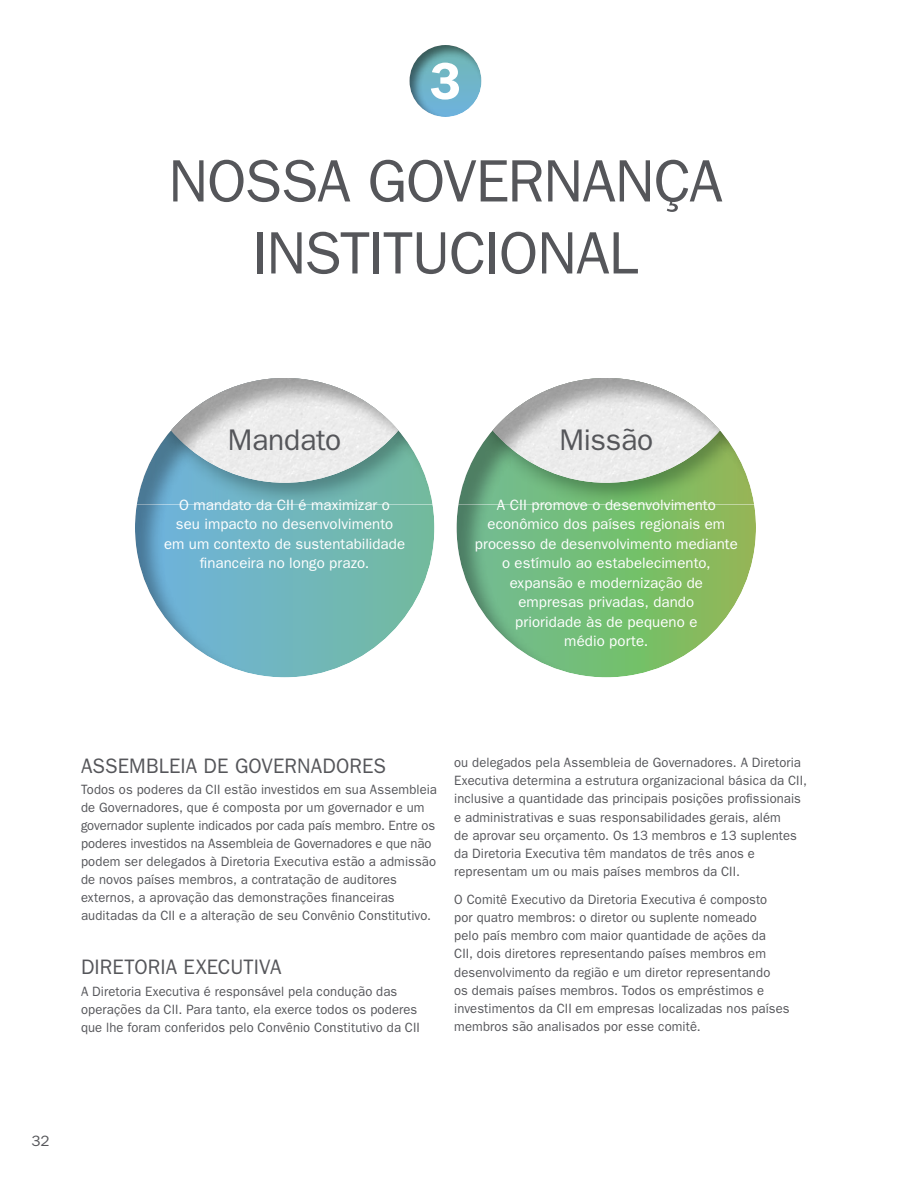
<style>
.page{position:relative;width:918px;height:1188px;background:#fff}
.page>*{position:absolute;margin:0;border:0;box-sizing:border-box;transform-origin:0 0}
.t1{font:60px/72px "Franklin Gothic";letter-spacing:-.02em;color:#55565a;text-align:center}
.t2{font:30px "Franklin Gothic";letter-spacing:-.01em;color:#55565a}
.t3{font:21px "Franklin Gothic";letter-spacing:.01em;color:#55565a;scale:.96 1}
.t4{font:15px/19.5px "Franklin Gothic";letter-spacing:.005em;color:#fff;text-align:center}
.t5{font:15px "Franklin Gothic";color:#55565a}
.t6{font:13.5px/18.3px "Franklin Gothic";letter-spacing:.01em;color:#55565a;scale:.96 1}
</style>
<div class="page">
<div style="left:409px;top:44px;width:75px;height:74px;background:#000;opacity:.5"></div>
<svg style="left:431px;top:63px;width:28px;height:37px"></svg>
<div style="left:135px;top:374px;width:302px;height:306px;background:#000;opacity:.33"></div>
<div style="left:456px;top:374px;width:303px;height:305px;background:#000;opacity:.33"></div>
<h1 class="t1" style="left:168px;top:144px;width:556px">Nossa gover nança institucional</h1>
<h2 class="t2" style="left:228px;top:423px;width:115px">Mandato</h2>
<h2 class="t2" style="left:559px;top:423px;width:95px">Missão</h2>
<p class="t4" style="left:164px;top:494px;width:243px">O mandato da CII é maximizar o<br>seu impacto no desenvolvimento em um contexto de sustentabilidade financeira no longo prazo.</p>
<p class="t4" style="left:475px;top:494px;width:264px">A CII promove o desenvolvimento econômico dos países regionais em processo de desenvolvimento mediante o estímulo ao estabelecimento, expansão e modernização de<br>empresas privadas, dando<br>prioridade às de pequeno e<br>médio porte.</p>
<h3 class="t3" style="left:81px;top:754px;width:317px">Assembleia de Governadores</h3>
<p class="t6" style="left:81px;top:780px;width:372px">Todos os poderes da CII estão investidos em sua Assembleia de Governadores, que é composta por um governador e um governador suplente indicados por cada país membro. Entre os poderes investidos na Assembleia de Governadores e que não podem ser delegados à Diretoria Executiva estão a admissão de novos países membros, a contratação de auditores externos, a aprovação das demonstrações financeiras auditadas da CII e a alteração de seu Convênio Constitutivo.</p>
<h3 class="t3" style="left:81px;top:955px;width:210px">Diretoria Executiva</h3>
<p class="t6" style="left:81px;top:982px;width:352px">A Diretoria Executiva é responsável pela condução das operações da CII . Para tanto, ela exerce todos os poderes que lhe foram conferidos pelo Convênio Constitutivo da CII</p>
<p class="t6" style="left:454px;top:753px;width:369px">ou delegados pela Assembleia de Governadores. A Diretoria Executiva determina a estrutura organizacional básica da CII , inclusive a quantidade das principais posições profissionais e administrativas e suas responsabilidades gerais, além<br>de aprovar seu orçamento. Os 13 membros e 13 suplentes da Diretoria Executiva têm mandatos de três anos e representam um ou mais países membros da CII .</p>
<p class="t6" style="left:454px;top:890px;width:351px">O Comitê Executivo da Diretoria Executiva é composto<br>por quatro membros: o diretor ou suplente nomeado<br>pelo país membro com maior quantidade de ações da<br>CII , dois diretores representando países membros em desenvolvimento da região e um diretor representando<br>os demais países membros. Todos os empréstimos e investimentos da CII em empresas localizadas nos países membros são analisados por esse comitê.</p>
<p class="t5" style="left:32px;top:1132px;width:19px">32</p>
</div>
